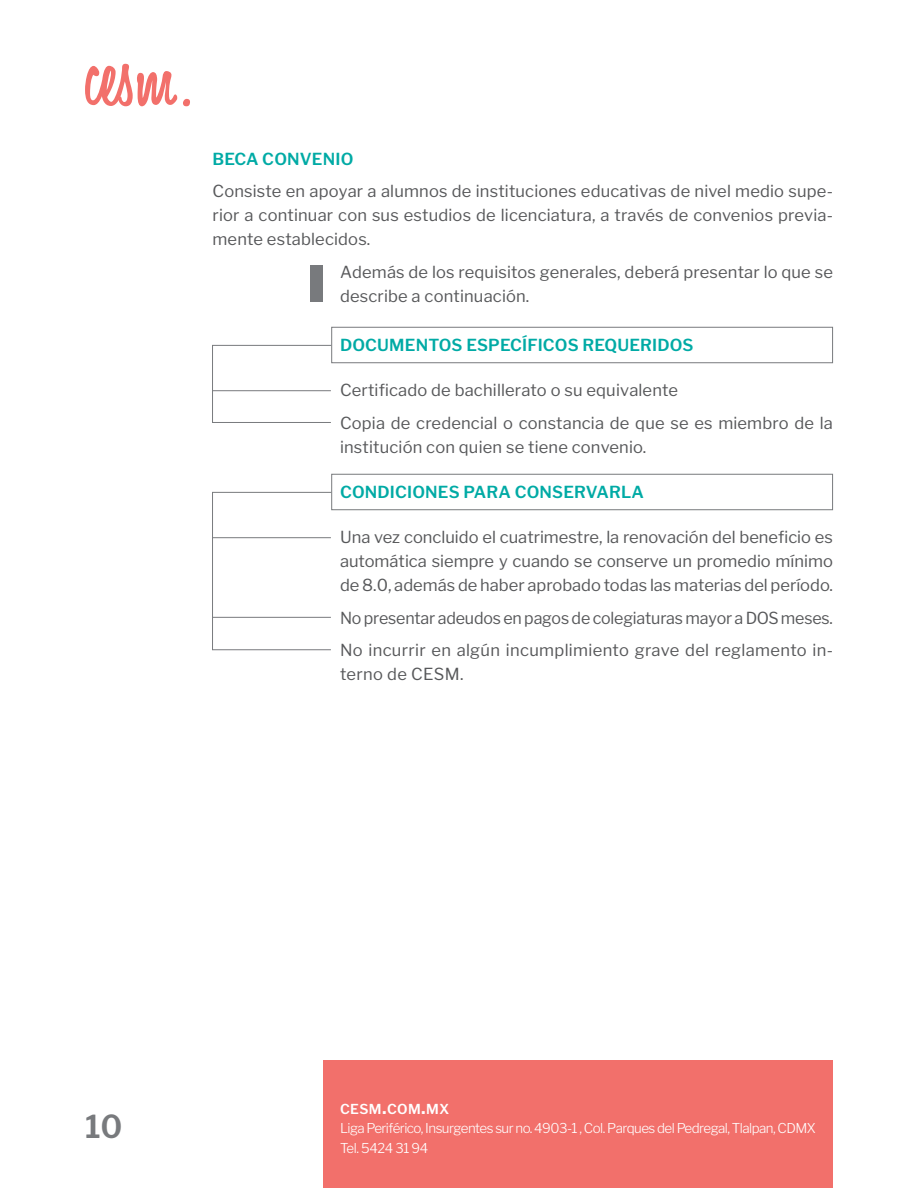
<style>
.page{position:relative;width:918px;height:1188px;background:#fff}
.page>*{position:absolute;margin:0;border:0;box-sizing:border-box;transform-origin:0 0}
.t1{font:600 31.5px "Libre Franklin";color:#787a7d}
.cuerpo{font:16.5px/24px "Libre Franklin";letter-spacing:.01em;color:#57585a}
.subtitulos_cuerpo{font:16.5px/24px "Libre Franklin";color:#57585a;text-align:justify}
.cuerpo_sangría{font:16.5px/24px "Libre Franklin";letter-spacing:.01em;color:#57585a}
.subtitulos_cuerpo-2{font:600 16.5px "Libre Franklin";letter-spacing:.01em;color:#00aaa5}
.cuerpo-2{font:16.5px "Libre Franklin";letter-spacing:-.01em;color:#57585a}
.t2{font:600 13.65px "Libre Franklin";letter-spacing:.03em;color:#fff}
.t3{font:300 13.5px/19.5px "Libre Franklin";letter-spacing:-.04em;color:#fff}
.s1{font-size:19.5px}
</style>
<div class="page">
<div style="left:323px;top:1060px;width:510px;height:128px;background:#f2706b"></div>
<svg style="left:85px;top:64px;width:92px;height:42px"></svg>
<svg style="left:183px;top:99px;width:7px;height:7px"></svg>
<div style="left:331px;top:327px;width:502px;height:36px;border:1px solid #787a7d"></div>
<div style="left:331px;top:474px;width:502px;height:36px;border:1px solid #787a7d"></div>
<div style="left:212px;top:345px;width:120px;height:78px;border:1px solid #787a7d"></div>
<div style="left:212px;top:492px;width:120px;height:158px;border:1px solid #787a7d"></div>
<hr style="left:213px;top:390px;width:118px;height:1px;background:#787a7d">
<hr style="left:213px;top:537px;width:118px;height:1px;background:#787a7d">
<hr style="left:213px;top:617px;width:118px;height:1px;background:#787a7d">
<div style="left:310px;top:266px;width:13px;height:36px;background:#787a7d"></div>
<p class="subtitulos_cuerpo-2" style="left:213px;top:149px;width:142px">BECA CONVENIO</p>
<p class="cuerpo" style="left:213px;top:179px;width:622px;text-align:justify">Consiste en apoyar a alumnos de instituciones educativas de nivel medio supe&shy;rior a continuar con sus estudios de licenciatura, a través de convenios previa&shy;mente establecidos.</p>
<p class="cuerpo_sangría" style="left:340px;top:260px;width:494px">Además de los requisitos generales, deberá presentar lo que se describe a continuación.</p>
<p class="subtitulos_cuerpo-2" style="left:340px;top:335px;width:355px">DOCUMENTOS ESPECÍFICOS REQUERIDOS</p>
<p class="subtitulos_cuerpo" style="left:340px;top:378px;width:340px">Certificado de bachillerato o su equivalente</p>
<p class="cuerpo" style="left:340px;top:411px;width:494px">Copia de credencial o constancia de que se es miembro de la institución con quien se tiene convenio.</p>
<p class="subtitulos_cuerpo-2" style="left:340px;top:482px;width:305px">CONDICIONES PARA CONSERVARLA</p>
<p class="subtitulos_cuerpo" style="left:340px;top:525px;width:494px">Una vez concluido el cuatrimestre, la renovación del beneficio es automática siempre y cuando se conserve un promedio mínimo de 8.0, además de haber aprobado todas las materias del período.</p>
<p class="cuerpo-2" style="left:340px;top:608px;width:494px">No presentar adeudos en pagos de colegiaturas mayor a DOS meses.</p>
<p class="cuerpo" style="left:340px;top:638px;width:494px">No incurrir en algún incumplimiento grave del reglamento in&shy;terno de CESM.</p>
<h1 class="t1" style="left:85px;top:1108px;width:39px">10</h1>
<p class="t2" style="left:340px;top:1101px;width:111px">CESM<span class="s1">.</span>COM<span class="s1">.</span>MX</p>
<p class="t3" style="left:340px;top:1119px;width:477px">Liga Periférico, Insurgentes sur no. 4903-1 , Col. Parques del Pedregal, Tlalpan, CDMX<br>Tel. 5424 31 94</p>
</div>
